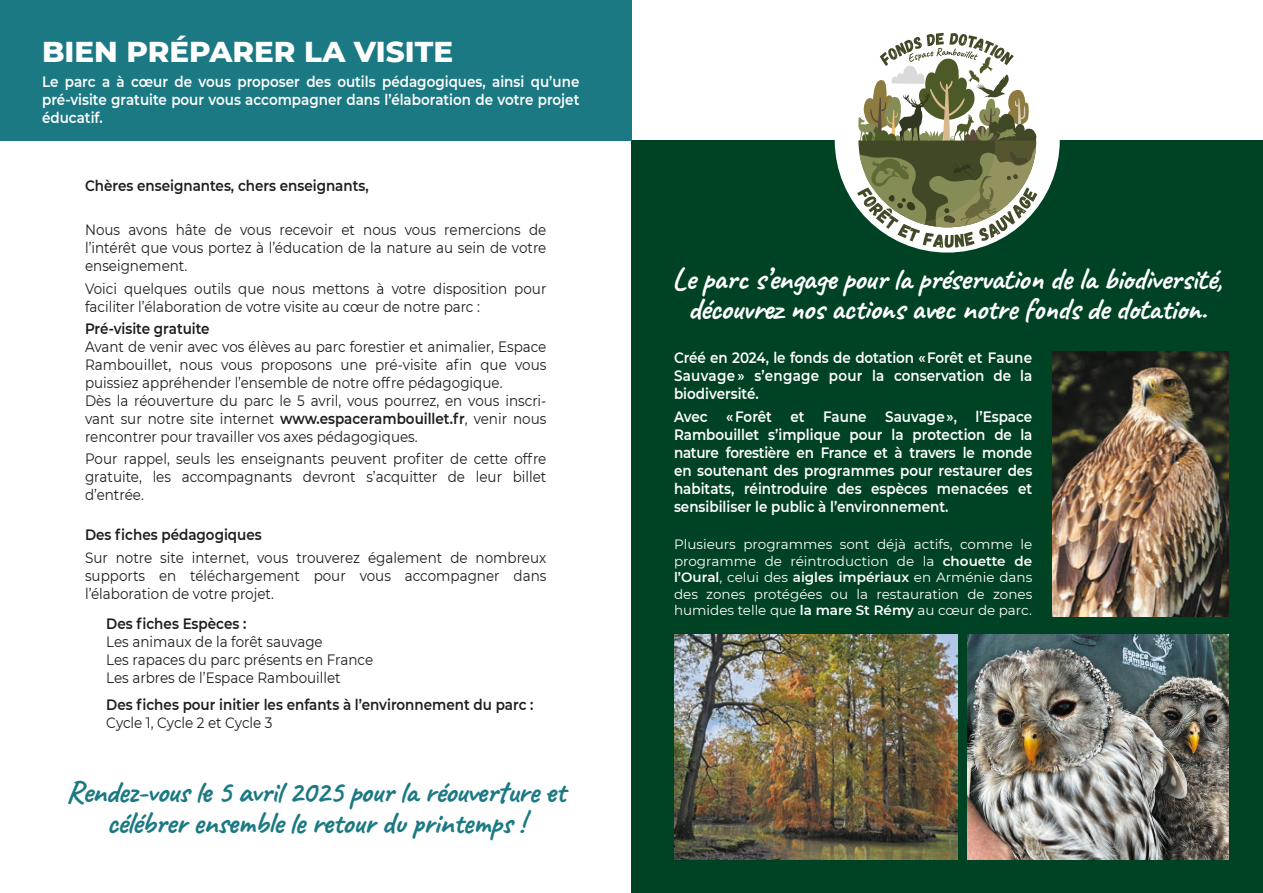
<style>
.page{position:relative;width:1263px;height:893px;background:#fff}
.page>*{position:absolute;margin:0;border:0;box-sizing:border-box;transform-origin:0 0}
.t1{font:700 31.5px/30px "Caveat";letter-spacing:-.02em;color:#fff;text-align:center}
.t2{font:700 31.5px/31.5px "Caveat";letter-spacing:-.02em;color:#1b7983;text-align:center}
.t3{font:800 29.4px "Montserrat";color:#fff}
.t4{font:15px/18px "Montserrat";color:#1d1d1b;text-align:justify;scale:.9 1}
.t5{font:600 15px/18px "Montserrat";color:#fff;text-align:justify;scale:.9 1}
.t6{font:600 15px "Montserrat";color:#1d1d1b;scale:.9 1}
.t7{font:13.5px/16.5px "Montserrat";color:#fff;text-align:justify}
.s1{font-weight:600}
</style>
<div class="page">
<div style="left:631px;top:140px;width:632px;height:753px;background:#004224"></div>
<div style="left:0;top:0;width:631px;height:140px;background:#1b7983"></div>
<img style="left:674px;top:634px;width:284px;height:226px">
<img style="left:967px;top:634px;width:261px;height:226px">
<img style="left:1052px;top:351px;width:176px;height:266px">
<div style="left:835px;top:28px;width:225px;height:225px;background:#fff;border-radius:50%"></div>
<svg style="left:857px;top:33px;width:180px;height:215px"></svg>
<h2 class="t3" style="left:42px;top:30px;width:413px">BIEN PRÉPARER LA VISITE</h2>
<p class="t5" style="left:42px;top:72px;width:598px">Le parc a à cœur de vous proposer des outils pédagogiques, ainsi qu’une pré-visite gratuite pour vous accompagner dans l’élaboration de votre projet éducatif.</p>
<p class="t6" style="left:85px;top:175px;width:317px">Chères enseignantes, chers enseignants,</p>
<p class="t4" style="left:85px;top:221px;width:514px">Nous avons hâte de vous recevoir et nous vous remercions de l’intérêt que vous portez à l’éducation de la nature au sein de votre enseignement.</p>
<p class="t4" style="left:85px;top:279px;width:514px">Voici quelques outils que nous mettons à votre disposition pour faciliter l’élaboration de votre visite au cœur de notre parc :</p>
<p class="t6" style="left:85px;top:318px;width:140px">Pré-visite gratuite</p>
<p class="t4" style="left:85px;top:337px;width:514px;text-align:left">Avant de venir avec vos élèves au parc forestier et animalier, Espace Rambouillet, nous vous proposons une pré-visite afin que vous puissiez appréhender l’ensemble de notre offre pédagogique.<br>Dès la réouverture du parc le 5 avril, vous pourrez, en vous inscri&shy;vant sur notre site internet <span class="s1">www.espacerambouillet.fr</span>, venir nous rencontrer pour travailler vos axes pédagogiques.</p>
<p class="t4" style="left:85px;top:449px;width:514px">Pour rappel, seuls les enseignants peuvent profiter de cette offre gratuite, les accompagnants devront s’acquitter de leur billet d’entrée.</p>
<p class="t6" style="left:85px;top:524px;width:198px">Des fiches pédagogiques</p>
<p class="t4" style="left:85px;top:548px;width:514px">Sur notre site internet, vous trouverez également de nombreux supports en téléchargement pour vous accompagner dans l’élaboration de votre projet.</p>
<p class="t6" style="left:106px;top:613px;width:157px">Des fiches Espèces :</p>
<p class="t4" style="left:106px;top:633px;width:298px;text-align:left">Les animaux de la forêt sauvage<br>Les rapaces du parc présents en France<br>Les arbres de l’Espace Rambouillet</p>
<p class="t6" style="left:106px;top:694px;width:476px">Des fiches pour initier les enfants à l’environnement du parc :</p>
<p class="t4" style="left:106px;top:713px;width:186px">Cycle 1, Cycle 2 et Cycle 3</p>
<h1 class="t2" style="left:66px;top:775px;width:501px">Rendez-vous le 5 avril 2025 pour la réouverture et célébrer ensemble le retour du printemps !</h1>
<h1 class="t1" style="left:672px;top:263px;width:551px">Le parc s’engage pour la préservation de la biodiversité, découvrez nos actions avec notre fonds de dotation.</h1>
<p class="t5" style="left:674px;top:348px;width:400px">Créé en 2024, le fonds de dotation « Forêt et Faune Sauvage » s’engage pour la conservation de la biodiversité.</p>
<p class="t5" style="left:674px;top:407px;width:400px">Avec « Forêt et Faune Sauvage », l’Espace Rambouillet s’implique pour la protection de la nature forestière en France et à travers le monde en soutenant des programmes pour restaurer des habitats, réintroduire des espèces menacées et sensibiliser le public à l’environnement.</p>
<p class="t7" style="left:674px;top:536px;width:360px">Plusieurs programmes sont déjà actifs, comme le programme de réintroduction de la <span class="s1">chouette de l’Oural</span>, celui des <span class="s1">aigles impériaux</span> en Arménie dans des zones protégées ou la restauration de zones humides telle que <span class="s1">la mare St Rémy</span> au cœur de parc.</p>
</div>
